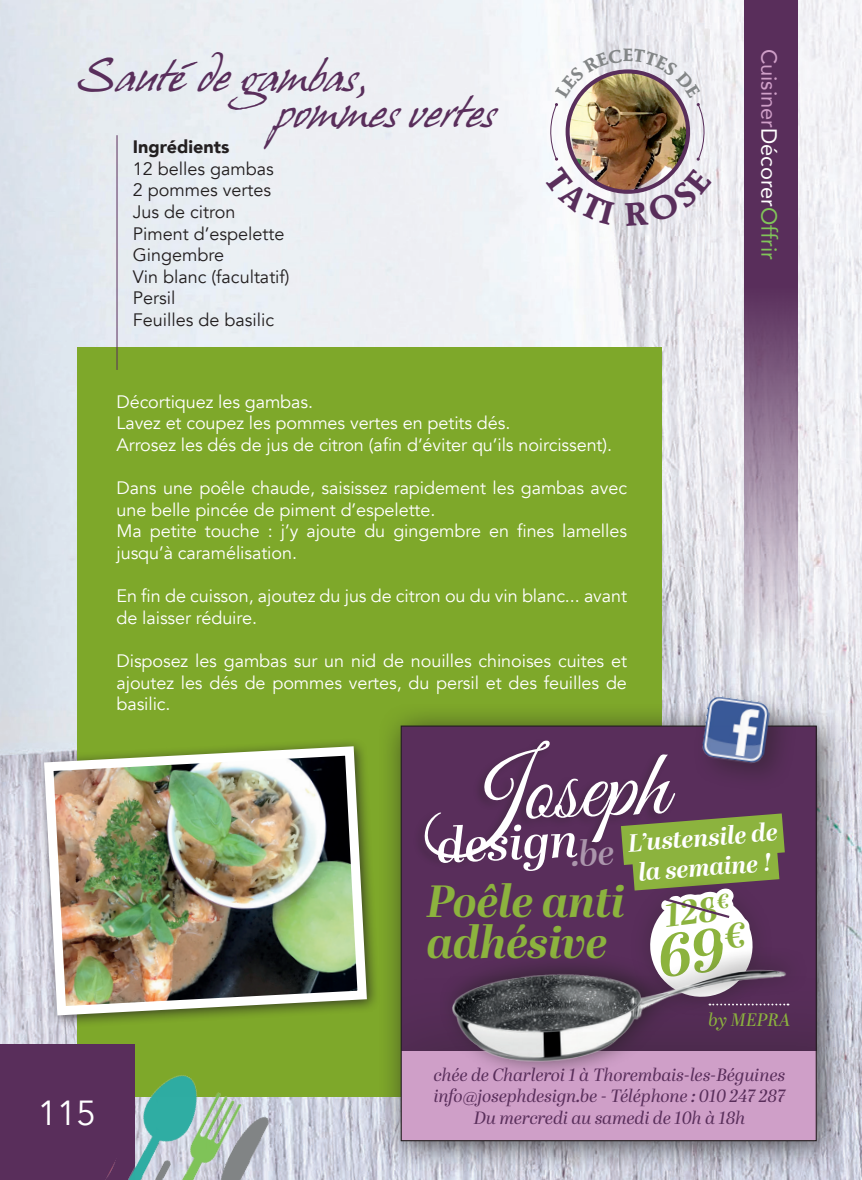
<style>
.page{position:relative;width:862px;height:1180px;background:#fff}
.page>*{position:absolute;margin:0;border:0;box-sizing:border-box;transform-origin:0 0}
.t1{font:96.52px "Great Vibes";color:#fff}
.t2{font:italic 600 49.05px "Abril Display";color:#fff}
.t3{font:italic 700 45px/40.3px "Abril Display";color:#8cb33e}
.t4{font:39.38px "Hans Hand";color:#592e5b}
.t5{font:34.88px "Avenir";color:#fff}
.t6{font:italic 700 34.65px "Abril Display";color:#8cb33e}
.t7{font:italic 700 24.75px/29.9px "Abril Display";color:#fff}
.t8{font:21.82px "Avenir";color:#cf9fc8}
.t9{font:18px/21.6px "Avenir";letter-spacing:-.005em;color:#fff}
.t10{font:18px "Avenir";color:#231f20}
.t11{font:900 18px "Avenir";color:#231f20}
.t12{font:italic 18px "Abril Display";color:#8cb33e}
.t13{font:italic 17.78px/21.4px "Abril Display";color:#592e5b;text-align:center}
.s1{color:#fff}
.s2{color:#81c559}
</style>
<div class="page">
<img style="left:0;top:0;width:861px;height:1180px">
<svg style="left:744px;top:0;width:53px;height:660px;background:#826385"></svg>
<div style="left:78px;top:348px;width:583px;height:749px;background:#7ea82a"></div>
<hr style="left:116px;top:135px;width:1px;height:235px;background:#592e5b">
<div style="left:377px;top:702px;width:471px;height:472px;background:#231f20;opacity:.75"></div>
<div style="left:401px;top:726px;width:414px;height:415px;background:#592e5b"></div>
<div style="left:401px;top:970px;width:414px;height:171px;background:#562d57"></div>
<div style="left:401px;top:1051px;width:414px;height:90px;background:#cf9fc8"></div>
<div style="left:438px;top:947px;width:370px;height:132px;background:#231f20;opacity:.75"></div>
<img style="left:438px;top:964px;width:366px;height:105px">
<div style="left:0;top:1044px;width:134px;height:136px;background:#592e5b"></div>
<img style="left:105px;top:1062px;width:177px;height:118px">
<div style="left:691px;top:686px;width:107px;height:106px;background:#231f20;opacity:.45"></div>
<img style="left:700px;top:695px;width:70px;height:31px">
<img style="left:567px;top:71px;width:120px;height:121px;border-radius:60px">
<div style="left:35px;top:737px;width:345px;height:292px;background:#231f20;opacity:.75"></div>
<img style="left:39px;top:741px;width:332px;height:279px">
<svg style="left:591px;top:839px;width:6px;height:5px"></svg>
<svg style="left:620px;top:726px;width:168px;height:353px"></svg>
<img style="left:549px;top:49px;width:156px;height:112px">
<svg style="left:543px;top:167px;width:71px;height:58px"></svg>
<svg style="left:625px;top:167px;width:86px;height:59px"></svg>
<p class="t4" style="left:78px;top:54px;width:293px">Sauté de gambas,</p>
<p class="t4" style="left:274px;top:90px;width:221px">pommes vertes</p>
<p class="t11" style="left:133px;top:132px;width:98px">Ingrédients</p>
<p class="t10" style="left:133px;top:158px;width:143px">12 belles gambas</p>
<p class="t10" style="left:133px;top:179px;width:140px">2 pommes vertes</p>
<p class="t10" style="left:133px;top:201px;width:104px">Jus de citron</p>
<p class="t10" style="left:133px;top:223px;width:153px">Piment d’espelette</p>
<p class="t10" style="left:133px;top:244px;width:93px">Gingembre</p>
<p class="t10" style="left:133px;top:266px;width:158px">Vin blanc (facultatif)</p>
<p class="t10" style="left:133px;top:287px;width:44px">Persil</p>
<p class="t10" style="left:133px;top:309px;width:143px">Feuilles de basilic</p>
<p class="t9" style="left:116px;top:391px;width:198px">Décortiquez les gambas.</p>
<p class="t9" style="left:116px;top:413px;width:395px">Lavez et coupez les pommes vertes en petits dés.</p>
<p class="t9" style="left:116px;top:434px;width:497px">Arrosez les dés de jus de citron (afin d’éviter qu’ils noircissent).</p>
<p class="t9" style="left:116px;top:477px;width:512px">Dans une poêle chaude, saisissez rapidement les gambas avec une belle pincée de piment d’espelette.</p>
<p class="t9" style="left:116px;top:521px;width:511px">Ma petite touche : j’y ajoute du gingembre en fines lamelles jusqu’à caramélisation.</p>
<p class="t9" style="left:116px;top:585px;width:511px">En fin de cuisson, ajoutez du jus de citron ou du vin blanc... avant de laisser réduire.</p>
<p class="t9" style="left:116px;top:650px;width:512px;text-align:justify">Disposez les gambas sur un nid de nouilles chinoises cuites et ajoutez les dés de pommes vertes, du persil et des feuilles de basilic.</p>
<p class="t8" style="left:786px;top:49px;width:212px;rotate:90deg">Cuisiner<span class="s1">Décorer</span><span class="s2">Offrir</span></p>
<p class="t1" style="left:427px;top:740px;width:240px;rotate:-2deg">Joseph</p>
<p class="t7" style="left:626px;top:830px;width:151px;rotate:-5deg">L’ustensile de la semaine !</p>
<p class="t6" style="left:661px;top:890px;width:67px;rotate:-7deg">128<sup>€</sup></p>
<p class="t2" style="left:435px;top:811px;width:143px;rotate:-2deg">design</p>
<p class="t3" style="left:426px;top:884px;width:199px">Poêle anti adhésive</p>
<p class="t5" style="left:38px;top:1092px;width:60px">115</p>
<p class="t12" style="left:708px;top:1007px;width:83px">by MEPRA</p>
<p class="t13" style="left:433px;top:1065px;width:353px">chée de Charleroi 1 à Thorembais-les-Béguines info@josephdesign.be - Téléphone : 010 247 287<br>Du mercredi au samedi de 10h à 18h</p>
</div>
